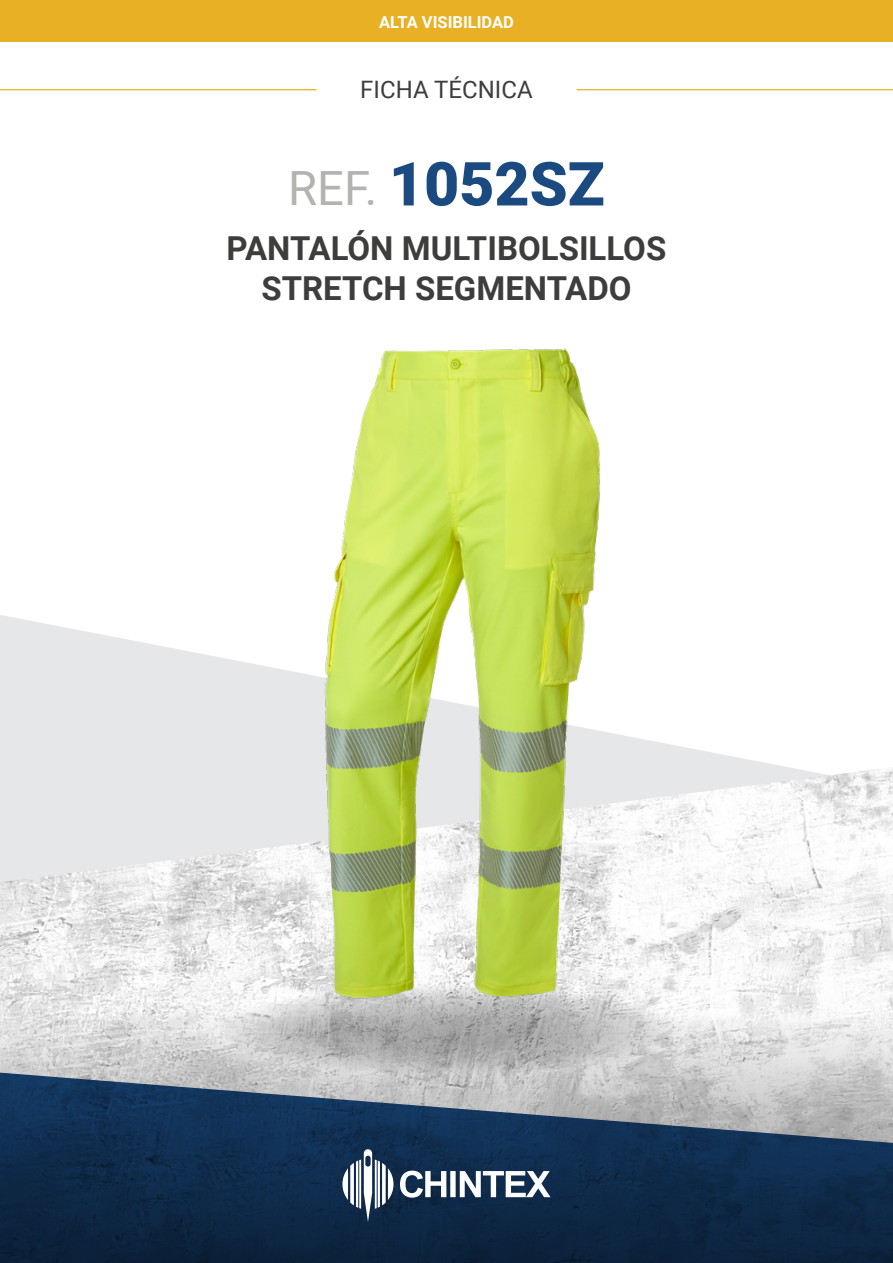
<style>
.page{position:relative;width:893px;height:1263px;background:#fff}
.page>*{position:absolute;margin:0;border:0;box-sizing:border-box;transform-origin:0 0}
.t1{font:900 60.75px "Roboto";color:#1a4a80}
.t2{font:700 33px/39.6px "Roboto";color:#3d3d3b;text-align:center}
.t3{font:24px "Roboto";color:#3d3d3b}
.t4{font:700 16.5px "Roboto";color:#fff}
.s1{font-weight:400;font-size:47.25px;color:#b3b3b0}
</style>
<div class="page">
<div style="left:0;top:0;width:893px;height:42px;background:#e8b025"></div>
<hr style="left:577px;top:89px;width:316px;height:1px;background:#e8b025">
<hr style="left:0;top:89px;width:316px;height:1px;background:#e8b025">
<svg style="left:0;top:615px;width:775px;height:150px;fill:#e6e7e9"></svg>
<img style="left:0;top:765px;width:893px;height:247px">
<svg style="left:0;top:1012px;width:893px;height:59px;background:#dbdbdb"></svg>
<svg style="left:0;top:1071px;width:893px;height:192px;background:#314861"></svg>
<svg style="left:342px;top:1149px;width:51px;height:73px"></svg>
<svg style="left:400px;top:1170px;width:150px;height:27px"></svg>
<svg style="left:217px;top:985px;width:468px;height:90px;background:#bebdbd"></svg>
<img style="left:214px;top:348px;width:509px;height:707px">
<p class="t4" style="left:379px;top:10px;width:136px">ALTA VISIBILIDAD</p>
<p class="t3" style="left:360px;top:72px;width:174px">FICHA TÉCNICA</p>
<h1 class="t1" style="left:288px;top:141px;width:318px"><span class="s1">REF.</span> 1052SZ</h1>
<p class="t2" style="left:227px;top:227px;width:441px">PANTALÓN MULTIBOLSILLOS<br>STRETCH SEGMENTADO</p>
</div>
